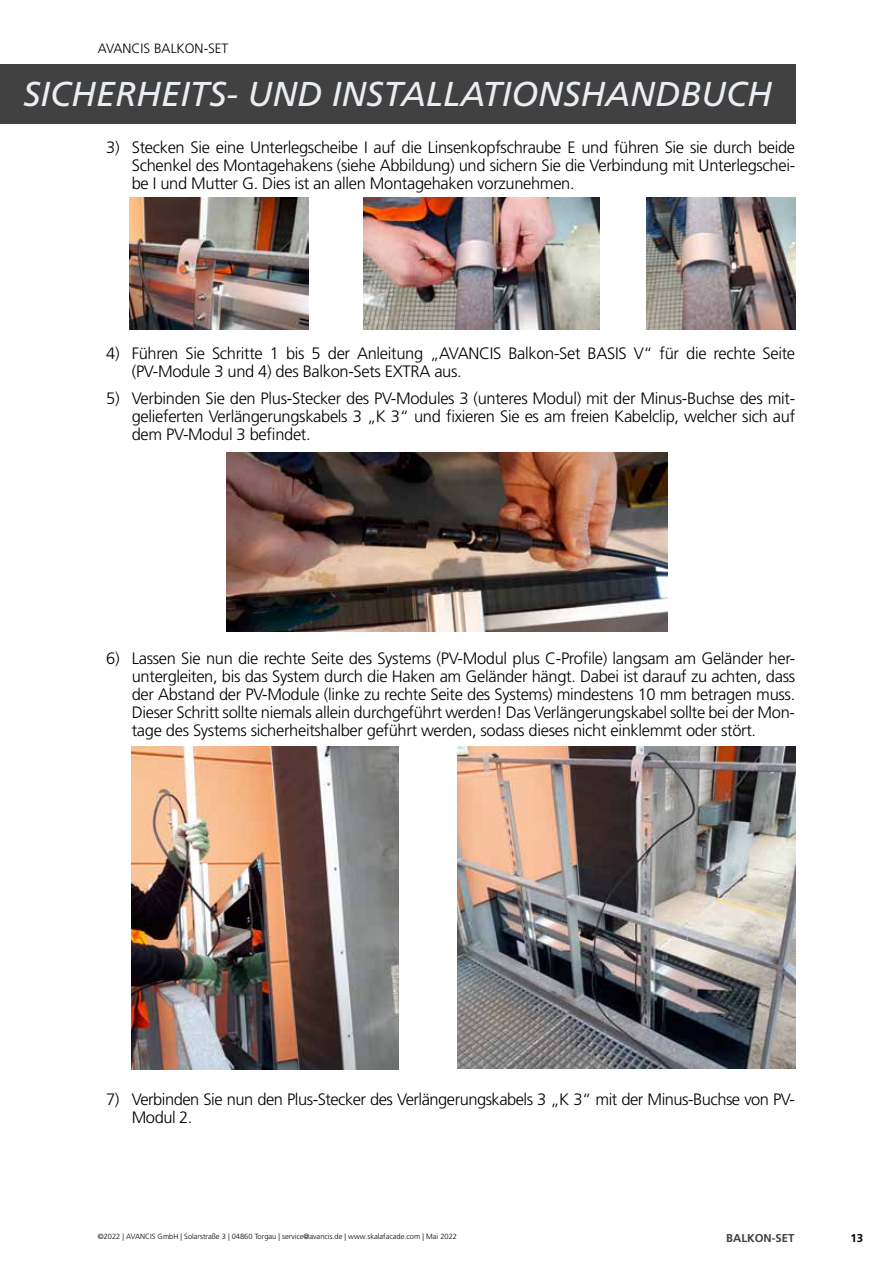
<style>
.page{position:relative;width:893px;height:1263px;background:#fff}
.page>*{position:absolute;margin:0;border:0;box-sizing:border-box;transform-origin:0 0}
.t1{font:italic 34.5px "Frutiger LT Std";color:#eaeef3}
.t2{font:300 16.5px/18px "Frutiger LT Std";letter-spacing:-.02em;color:#000;text-align:justify}
.t3{font:300 13.5px "Frutiger LT Std";color:#000}
.t4{font:700 11.4px "Frutiger LT Std";color:#414142}
.t5{font:700 11.4px "Frutiger LT Std";color:#000}
.t6{font:300 7.5px "Frutiger LT Std";color:#000}
</style>
<div class="page">
<div style="left:0;top:64px;width:795px;height:59px;background:#414142"></div>
<img style="left:227px;top:453px;width:441px;height:178px">
<img style="left:131px;top:746px;width:268px;height:323px">
<img style="left:458px;top:746px;width:337px;height:322px">
<img style="left:364px;top:198px;width:236px;height:132px">
<img style="left:130px;top:198px;width:178px;height:132px">
<img style="left:646px;top:198px;width:150px;height:132px">
<p class="t3" style="left:98px;top:40px;width:132px">AVANCIS BALKON-SET</p>
<h1 class="t1" style="left:23px;top:74px;width:750px">SICHERHEITS- UND INSTALLATIONSHANDBUCH</h1>
<p class="t2" style="left:132px;top:138px;width:665px;text-indent:-26px">3) Stecken Sie eine Unterlegscheibe I auf die Linsenkopfschraube E und führen Sie sie durch beide Schenkel des Montagehakens (siehe Abbildung) und sichern Sie die Verbindung mit Unterlegschei&shy;be I und Mutter G. Dies ist an allen Montagehaken vorzunehmen.</p>
<p class="t2" style="left:132px;top:345px;width:665px;text-indent:-26px">4) Führen Sie Schritte 1 bis 5 der Anleitung „AVANCIS Balkon-Set BASIS V“ für die rechte Seite (PV-Module 3 und 4) des Balkon-Sets EXTRA aus.</p>
<p class="t2" style="left:132px;top:389px;width:665px;text-indent:-26px">5) Verbinden Sie den Plus-Stecker des PV-Modules 3 (unteres Modul) mit der Minus-Buchse des mit&shy;gelieferten Verlängerungskabels 3 „K 3“ und fixieren Sie es am freien Kabelclip, welcher sich auf dem PV-Modul 3 befindet.</p>
<p class="t2" style="left:132px;top:650px;width:665px;text-indent:-26px">6) Lassen Sie nun die rechte Seite des Systems (PV-Modul plus C-Profile) langsam am Geländer her&shy;untergleiten, bis das System durch die Haken am Geländer hängt. Dabei ist darauf zu achten, dass der Abstand der PV-Module (linke zu rechte Seite des Systems) mindestens 10 mm betragen muss.<br>Dieser Schritt sollte niemals allein durchgeführt werden! Das Verlängerungskabel sollte bei der Mon&shy;tage des Systems sicherheitshalber geführt werden, sodass dieses nicht einklemmt oder stört.</p>
<p class="t2" style="left:132px;top:1090px;width:665px;text-indent:-26px">7) Verbinden Sie nun den Plus-Stecker des Verlängerungskabels 3 „K 3“ mit der Minus-Buchse von PV-<br>Modul 2.</p>
<p class="t6" style="left:98px;top:1232px;width:361px">©2022 | AVANCIS GmbH | Solarstraße 3 | 04860 Torgau | service@avancis.de | www.skalafacade.com | Mai 2022</p>
<p class="t4" style="left:726px;top:1231px;width:70px">BALKON-SET</p>
<p class="t5" style="left:850px;top:1231px;width:14px">13</p>
</div>
